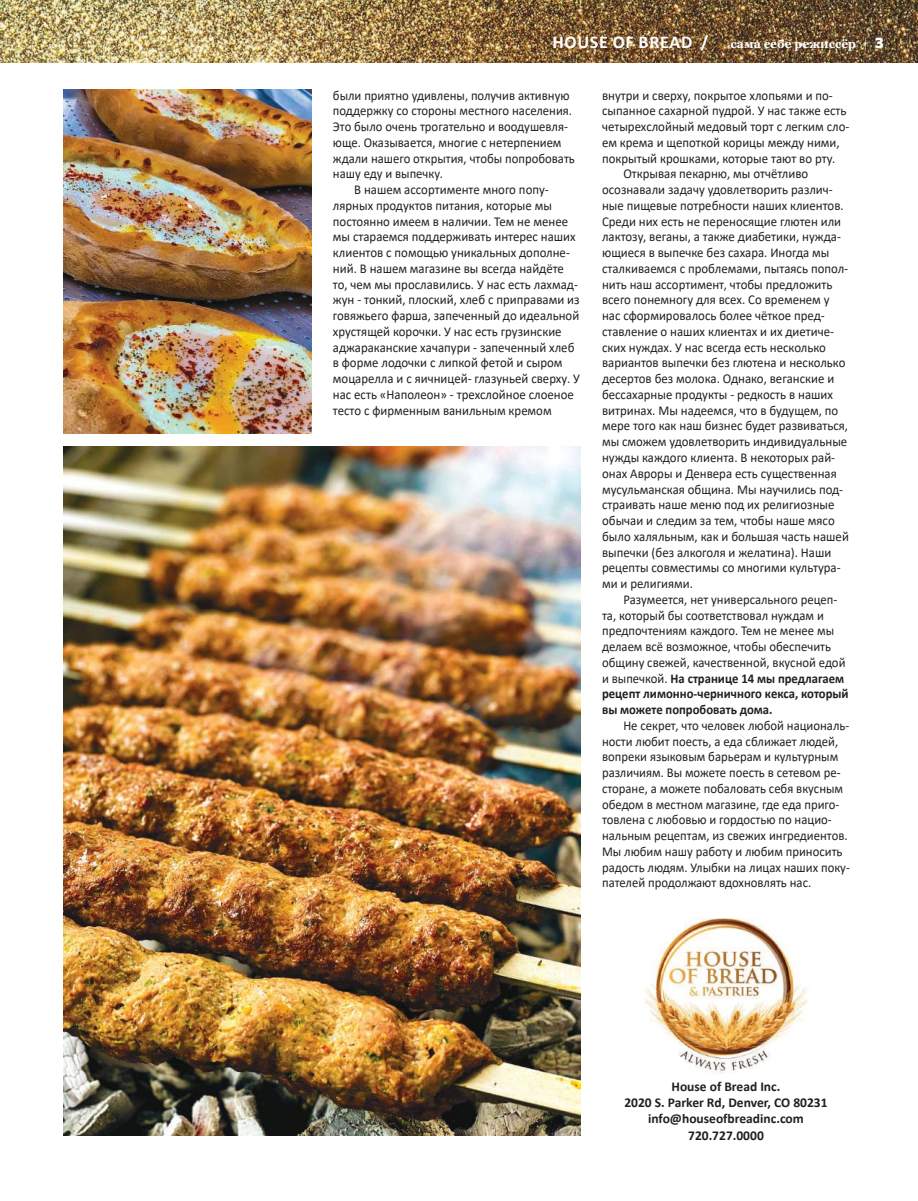
<style>
.page{position:relative;width:918px;height:1201px;background:#fff}
.page>*{position:absolute;margin:0;border:0;box-sizing:border-box;transform-origin:0 0}
.t1{font:13.5px "Calibri";color:#241f1f;scale:.95 1}
.t2{font:13.5px/15.8px "Calibri";color:#241f1f;scale:.94 1}
.t3{font:700 13.5px "Calibri";color:#241f1f;scale:.94 1}
.t4{font:700 13.5px/16.2px "Calibri";color:#241f1f;text-align:center}
.t5{font:700 12px "Georgia";color:#fff}
.s1{font-family:"Calibri";font-size:18px}
.s2{font-family:"Muller";font-weight:100;font-size:18px}
.s3{font-family:"Muller";font-weight:800;font-size:15px}
.s4{font-weight:400}
</style>
<div class="page">
<img style="left:0;top:0;width:918px;height:63px">
<img style="left:644px;top:918px;width:164px;height:154px">
<img style="left:64px;top:446px;width:517px;height:689px">
<img style="left:64px;top:89px;width:248px;height:345px">
<p class="t5" style="left:552px;top:36px;width:333px"><span class="s1">HOUSE OF BREAD /</span> сама себе режиссёр <span class="s2">I</span> <span class="s3">3</span></p>
<p class="t2" style="left:333px;top:87px;width:253px">были приятно удивлены, получив активную</p>
<p class="t2" style="left:333px;top:103px;width:256px">поддержку со стороны местного населения.</p>
<p class="t2" style="left:333px;top:118px;width:251px">Это было очень трогательно и воодушевля-</p>
<p class="t2" style="left:333px;top:134px;width:245px">юще. Оказывается, многие с нетерпением</p>
<p class="t2" style="left:333px;top:150px;width:259px">ждали нашего открытия, чтобы попробовать</p>
<p class="t2" style="left:333px;top:166px;width:119px">нашу еду и выпечку.</p>
<p class="t1" style="left:354px;top:180px;width:206px">В нашем ассортименте много попу-</p>
<p class="t1" style="left:333px;top:196px;width:232px">лярных продуктов питания, которые мы</p>
<p class="t1" style="left:333px;top:212px;width:249px">постоянно имеем в наличии. Тем не менее</p>
<p class="t1" style="left:333px;top:227px;width:257px">мы стараемся поддерживать интерес наших</p>
<p class="t1" style="left:333px;top:243px;width:251px">клиентов с помощью уникальных дополне-</p>
<p class="t1" style="left:333px;top:259px;width:245px">ний. В нашем магазине вы всегда найдёте</p>
<p class="t1" style="left:333px;top:275px;width:259px">то, чем мы прославились. У нас есть лахмад-</p>
<p class="t1" style="left:333px;top:290px;width:261px">жун - тонкий, плоский, хлеб с приправами из</p>
<p class="t1" style="left:333px;top:306px;width:261px">говяжьего фарша, запеченный до идеальной</p>
<p class="t1" style="left:333px;top:322px;width:242px">хрустящей корочки. У нас есть грузинские</p>
<p class="t1" style="left:333px;top:338px;width:256px">аджараканские хачапури - запеченный хлеб</p>
<p class="t1" style="left:333px;top:353px;width:243px">в форме лодочки с липкой фетой и сыром</p>
<p class="t1" style="left:333px;top:369px;width:261px">моцарелла и с яичницей- глазуньей сверху. У</p>
<p class="t1" style="left:333px;top:385px;width:255px">нас есть «Наполеон» - трехслойное слоеное</p>
<p class="t1" style="left:333px;top:401px;width:232px">тесто с фирменным ванильным кремом</p>
<p class="t1" style="left:602px;top:86px;width:244px">внутри и сверху, покрытое хлопьями и по-</p>
<p class="t1" style="left:602px;top:101px;width:259px">сыпанное сахарной пудрой. У нас также есть</p>
<p class="t1" style="left:602px;top:117px;width:262px">четырехслойный медовый торт с легким сло-</p>
<p class="t1" style="left:602px;top:133px;width:252px">ем крема и щепоткой корицы между ними,</p>
<p class="t1" style="left:602px;top:149px;width:247px">покрытый крошками, которые тают во рту.</p>
<p class="t1" style="left:623px;top:164px;width:196px">Открывая пекарню, мы отчётливо</p>
<p class="t1" style="left:602px;top:180px;width:244px">осознавали задачу удовлетворить различ-</p>
<p class="t1" style="left:602px;top:196px;width:256px">ные пищевые потребности наших клиентов.</p>
<p class="t1" style="left:602px;top:212px;width:253px">Среди них есть не переносящие глютен или</p>
<p class="t1" style="left:602px;top:227px;width:253px">лактозу, веганы, а также диабетики, нужда-</p>
<p class="t1" style="left:602px;top:243px;width:241px">ющиеся в выпечке без сахара. Иногда мы</p>
<p class="t1" style="left:602px;top:259px;width:260px">сталкиваемся с проблемами, пытаясь попол-</p>
<p class="t1" style="left:602px;top:275px;width:244px">нить наш ассортимент, чтобы предложить</p>
<p class="t1" style="left:602px;top:290px;width:241px">всего понемногу для всех. Со временем у</p>
<p class="t1" style="left:602px;top:306px;width:236px">нас сформировалось более чёткое пред-</p>
<p class="t1" style="left:602px;top:322px;width:246px">ставление о наших клиентах и их диетиче-</p>
<p class="t1" style="left:602px;top:338px;width:237px">ских нуждах. У нас всегда есть несколько</p>
<p class="t1" style="left:602px;top:353px;width:258px">вариантов выпечки без глютена и несколько</p>
<p class="t1" style="left:602px;top:369px;width:246px">десертов без молока. Однако, веганские и</p>
<p class="t1" style="left:602px;top:385px;width:245px">бессахарные продукты - редкость в наших</p>
<p class="t1" style="left:602px;top:401px;width:250px">витринах. Мы надеемся, что в будущем, по</p>
<p class="t1" style="left:602px;top:416px;width:260px">мере того как наш бизнес будет развиваться,</p>
<p class="t1" style="left:602px;top:432px;width:260px">мы сможем удовлетворить индивидуальные</p>
<p class="t1" style="left:602px;top:448px;width:247px">нужды каждого клиента. В некоторых рай-</p>
<p class="t1" style="left:602px;top:464px;width:248px">онах Авроры и Денвера есть существенная</p>
<p class="t1" style="left:602px;top:479px;width:255px">мусульманская община. Мы научились под-</p>
<p class="t1" style="left:602px;top:495px;width:246px">страивать наше меню под их религиозные</p>
<p class="t1" style="left:602px;top:511px;width:246px">обычаи и следим за тем, чтобы наше мясо</p>
<p class="t1" style="left:602px;top:527px;width:261px">было халяльным, как и большая часть нашей</p>
<p class="t1" style="left:602px;top:542px;width:243px">выпечки (без алкоголя и желатина). Наши</p>
<p class="t1" style="left:602px;top:558px;width:253px">рецепты совместимы со многими культура-</p>
<p class="t1" style="left:602px;top:574px;width:97px">ми и религиями.</p>
<p class="t2" style="left:623px;top:591px;width:229px">Разумеется, нет универсального рецеп-</p>
<p class="t2" style="left:602px;top:607px;width:237px">та, который бы соответствовал нуждам и</p>
<p class="t2" style="left:602px;top:622px;width:248px">предпочтениям каждого. Тем не менее мы</p>
<p class="t2" style="left:602px;top:638px;width:245px">делаем всё возможное, чтобы обеспечить</p>
<p class="t2" style="left:602px;top:654px;width:260px">общину свежей, качественной, вкусной едой</p>
<p class="t3" style="left:602px;top:668px;width:259px"><span class="s4">и выпечкой.</span> На странице 14 мы предлагаем</p>
<p class="t3" style="left:602px;top:684px;width:264px">рецепт лимонно-черничного кекса, который</p>
<p class="t3" style="left:602px;top:700px;width:183px">вы можете попробовать дома.</p>
<p class="t2" style="left:602px;top:717px;width:265px;text-indent:21px">Не секрет, что человек любой националь&shy;ности любит поесть, а еда сближает людей, вопреки языковым барьерам и культурным различиям. Вы можете поесть в сетевом ре&shy;сторане, а можете побаловать себя вкусным обедом в местном магазине, где еда приго&shy;товлена с любовью и гордостью по нацио&shy;нальным рецептам, из свежих ингредиентов.<br>Мы любим нашу работу и любим приносить радость людям. Улыбки на лицах наших поку&shy;пателей продолжают вдохновлять нас.</p>
<p class="t4" style="left:624px;top:1078px;width:205px">House of Bread Inc.<br>2020 S. Parker Rd, Denver, CO 80231 info@houseofbreadinc.com<br>720.727.0000</p>
</div>
